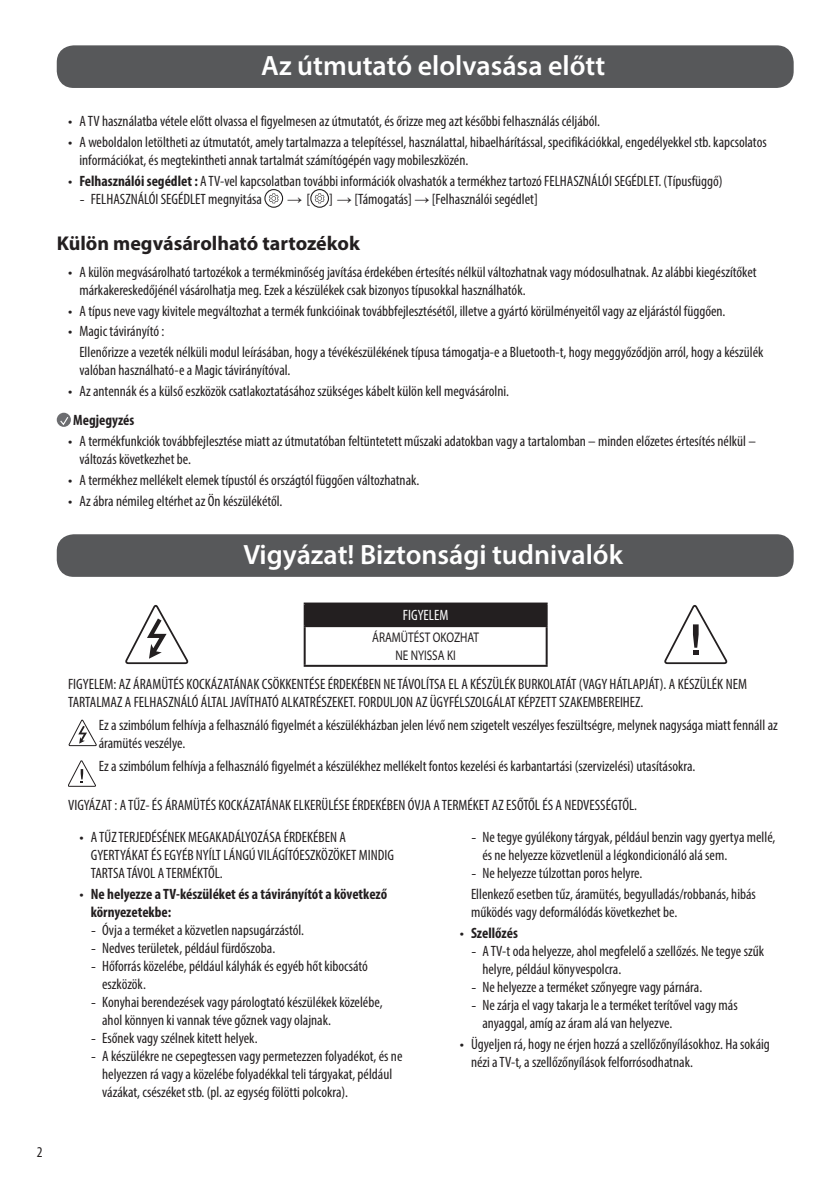
<style>
.page{position:relative;width:840px;height:1191px;background:#fff}
.page>*{position:absolute;margin:0;border:0;box-sizing:border-box;transform-origin:0 0}
.t1{font:600 28px "Myriad Pro";color:#fff}
.Title3{font:700 20px "Myriad Pro";color:#231f20}
.Bullet_Indent{font:condensed 15px/18px "Myriad Pro";color:#231f20}
.Icon{font:700 condensed 15px/18px "Myriad Pro";color:#231f20}
.t2{font:condensed 15px "Myriad Pro";color:#fff}
.Page_Number_Left{font:condensed 15px "Myriad Pro";color:#231f20}
.t3{font:14px/17.8px "Myriad Pro";color:#231f20;text-align:center;scale:.8 1}
.s1{font-family:"LG Smart";font-stretch:normal}
.s2{font-weight:700}
.s3{font-family:"Arial";font-stretch:normal}
.s4{font-family:"LG Smart";font-weight:400;font-stretch:normal}
</style>
<div class="page">
<div style="left:57px;top:45px;width:736px;height:43px;background:#57585a;border-radius:17px"></div>
<div style="left:264px;top:189px;width:19px;height:19px;border:1px solid #231f20;border-radius:50%"></div>
<svg style="left:269px;top:193px;width:9px;height:10px"></svg>
<div style="left:310px;top:189px;width:19px;height:19px;border:1px solid #231f20;border-radius:50%"></div>
<svg style="left:314px;top:193px;width:10px;height:10px"></svg>
<div style="left:57px;top:413px;width:14px;height:14px;background:#6c6d70;border-radius:50%"></div>
<svg style="left:59px;top:417px;width:10px;height:9px"></svg>
<div style="left:57px;top:534px;width:736px;height:43px;background:#57585a;border-radius:17px"></div>
<svg style="left:125px;top:605px;width:64px;height:59px"></svg>
<div style="left:304px;top:603px;width:242px;height:23px;background:#231f20"></div>
<hr style="left:303px;top:602px;width:244px;height:2px;background:#231f20">
<hr style="left:303px;top:604px;width:2px;height:21px;background:#231f20">
<hr style="left:545px;top:604px;width:2px;height:21px;background:#231f20">
<hr style="left:303px;top:625px;width:244px;height:2px;background:#231f20">
<hr style="left:303px;top:627px;width:2px;height:38px;background:#231f20">
<hr style="left:545px;top:627px;width:2px;height:38px;background:#231f20">
<hr style="left:303px;top:665px;width:244px;height:2px;background:#231f20">
<svg style="left:664px;top:605px;width:62px;height:59px"></svg>
<svg style="left:69px;top:719px;width:27px;height:27px"></svg>
<svg style="left:68px;top:760px;width:28px;height:26px"></svg>
<p class="t1" style="left:261px;top:48px;width:345px">Az útmutató elolvasása előtt</p>
<p class="Bullet_Indent" style="left:68px;top:112px;width:533px"><span class="s1">•</span> A TV használatba vétele előtt olvassa el figyelmesen az útmutatót, és őrizze meg azt későbbi felhasználás céljából.</p>
<p class="Bullet_Indent" style="left:79px;top:132px;width:688px;text-indent:-11px"><span class="s1">•</span> A weboldalon letöltheti az útmutatót, amely tartalmazza a telepítéssel, használattal, hibaelhárítással, specifikációkkal, engedélyekkel stb. kapcsolatos információkat, és megtekintheti annak tartalmát számítógépén vagy mobileszközén.</p>
<p class="Bullet_Indent" style="left:68px;top:171px;width:655px"><span class="s1">•</span> <span class="s2">Felhasználói segédlet :</span> A TV-vel kapcsolatban további információk olvashatók a termékhez tartozó FELHASZNÁLÓI SEGÉDLET. (Típusfüggő)</p>
<p class="Bullet_Indent" style="left:79px;top:189px;width:184px"><span class="s1">-</span> FELHASZNÁLÓI SEGÉDLET megnyitása</p>
<p class="Bullet_Indent" style="left:287px;top:189px;width:252px"><span class="s3">→</span> [ ] <span class="s3">→</span> [Támogatás] <span class="s3">→</span> [Felhasználói segédlet]</p>
<p class="Title3" style="left:57px;top:230px;width:304px">Külön megvásárolható tartozékok</p>
<p class="Bullet_Indent" style="left:79px;top:262px;width:678px;text-indent:-11px"><span class="s1">•</span> A külön megvásárolható tartozékok a termékminőség javítása érdekében értesítés nélkül változhatnak vagy módosulhatnak. Az alábbi kiegészítőket márkakereskedőjénél vásárolhatja meg. Ezek a készülékek csak bizonyos típusokkal használhatók.</p>
<p class="Bullet_Indent" style="left:68px;top:301px;width:658px"><span class="s1">•</span> A típus neve vagy kivitele megváltozhat a termék funkcióinak továbbfejlesztésétől, illetve a gyártó körülményeitől vagy az eljárástól függően.</p>
<p class="Bullet_Indent" style="left:68px;top:322px;width:98px"><span class="s1">•</span> Magic távirányító :</p>
<p class="Bullet_Indent" style="left:79px;top:343px;width:685px">Ellenőrizze a vezeték nélküli modul leírásában, hogy a tévékészülékének típusa támogatja-e a Bluetooth-t, hogy meggyőződjön arról, hogy a készülék valóban használható-e a Magic távirányítóval.</p>
<p class="Bullet_Indent" style="left:68px;top:382px;width:442px"><span class="s1">•</span> Az antennák és a külső eszközök csatlakoztatásához szükséges kábelt külön kell megvásárolni.</p>
<p class="Icon" style="left:73px;top:411px;width:63px">Megjegyzés</p>
<p class="Bullet_Indent" style="left:79px;top:432px;width:677px;text-indent:-11px"><span class="s1">•</span> A termékfunkciók továbbfejlesztése miatt az útmutatóban feltüntetett műszaki adatokban vagy a tartalomban – minden előzetes értesítés nélkül – változás következhet be.</p>
<p class="Bullet_Indent" style="left:68px;top:471px;width:353px"><span class="s1">•</span> A termékhez mellékelt elemek típustól és országtól függően változhatnak.</p>
<p class="Bullet_Indent" style="left:68px;top:492px;width:216px"><span class="s1">•</span> Az ábra némileg eltérhet az Ön készülékétől.</p>
<p class="t1" style="left:243px;top:536px;width:381px">Vigyázat! Biztonsági tudnivalók</p>
<p class="t2" style="left:403px;top:606px;width:47px">FIGYELEM</p>
<p class="t3" style="left:372px;top:628px;width:135px">ÁRAMÜTÉST OKOZHAT<br>NE NYISSA KI</p>
<p class="Bullet_Indent" style="left:68px;top:675px;width:680px">FIGYELEM: AZ ÁRAMÜTÉS KOCKÁZATÁNAK CSÖKKENTÉSE ÉRDEKÉBEN NE TÁVOLÍTSA EL A KÉSZÜLÉK BURKOLATÁT (VAGY HÁTLAPJÁT). A KÉSZÜLÉK NEM<br>TARTALMAZ A FELHASZNÁLÓ ÁLTAL JAVÍTHATÓ ALKATRÉSZEKET. FORDULJON AZ ÜGYFÉLSZOLGÁLAT KÉPZETT SZAKEMBEREIHEZ.</p>
<p class="Bullet_Indent" style="left:99px;top:716px;width:680px">Ez a szimbólum felhívja a felhasználó figyelmét a készülékházban jelen lévő nem szigetelt veszélyes feszültségre, melynek nagysága miatt fennáll az áramütés veszélye.</p>
<p class="Bullet_Indent" style="left:99px;top:756px;width:598px">Ez a szimbólum felhívja a felhasználó figyelmét a készülékhez mellékelt fontos kezelési és karbantartási (szervizelési) utasításokra.</p>
<p class="Bullet_Indent" style="left:68px;top:796px;width:570px">VIGYÁZAT : A TŰZ- ÉS ÁRAMÜTÉS KOCKÁZATÁNAK ELKERÜLÉSE ÉRDEKÉBEN ÓVJA A TERMÉKET AZ ESŐTŐL ÉS A NEDVESSÉGTŐL.</p>
<p class="Bullet_Indent" style="left:91px;top:828px;width:304px;text-indent:-11px"><span class="s1">•</span> A TŰZ TERJEDÉSÉNEK MEGAKADÁLYOZÁSA ÉRDEKÉBEN A<br>GYERTYÁKAT ÉS EGYÉB NYÍLT LÁNGÚ VILÁGÍTÓESZKÖZÖKET MINDIG<br>TARTSA TÁVOL A TERMÉKTŐL.</p>
<p class="Icon" style="left:91px;top:884px;width:298px;text-indent:-11px"><span class="s4">•</span> Ne helyezze a TV-készüléket és a távirányítót a következő környezetekbe:</p>
<p class="Bullet_Indent" style="left:91px;top:921px;width:215px"><span class="s1">-</span> Óvja a terméket a közvetlen napsugárzástól.</p>
<p class="Bullet_Indent" style="left:91px;top:939px;width:186px"><span class="s1">-</span> Nedves területek, például fürdőszoba.</p>
<p class="Bullet_Indent" style="left:102px;top:957px;width:267px;text-indent:-11px"><span class="s1">-</span> Hőforrás közelébe, például kályhák és egyéb hőt kibocsátó eszközök.</p>
<p class="Bullet_Indent" style="left:102px;top:993px;width:282px;text-indent:-11px"><span class="s1">-</span> Konyhai berendezések vagy párologtató készülékek közelébe, ahol könnyen ki vannak téve gőznek vagy olajnak.</p>
<p class="Bullet_Indent" style="left:91px;top:1029px;width:168px"><span class="s1">-</span> Esőnek vagy szélnek kitett helyek.</p>
<p class="Bullet_Indent" style="left:102px;top:1047px;width:301px;text-indent:-11px"><span class="s1">-</span> A készülékre ne csepegtessen vagy permetezzen folyadékot, és ne helyezzen rá vagy a közelébe folyadékkal teli tárgyakat, például vázákat, csészéket stb. (pl. az egység fölötti polcokra).</p>
<p class="Bullet_Indent" style="left:482px;top:828px;width:294px;text-indent:-11px"><span class="s1">-</span> Ne tegye gyúlékony tárgyak, például benzin vagy gyertya mellé, és ne helyezze közvetlenül a légkondicionáló alá sem.</p>
<p class="Bullet_Indent" style="left:471px;top:864px;width:173px"><span class="s1">-</span> Ne helyezze túlzottan poros helyre.</p>
<p class="Bullet_Indent" style="left:471px;top:885px;width:286px">Ellenkező esetben tűz, áramütés, begyulladás/robbanás, hibás működés vagy deformálódás következhet be.</p>
<p class="Icon" style="left:459px;top:923px;width:60px"><span class="s4">•</span> Szellőzés</p>
<p class="Bullet_Indent" style="left:482px;top:942px;width:283px;text-indent:-11px"><span class="s1">-</span> A TV-t oda helyezze, ahol megfelelő a szellőzés. Ne tegye szűk helyre, például könyvespolcra.</p>
<p class="Bullet_Indent" style="left:471px;top:978px;width:232px"><span class="s1">-</span> Ne helyezze a terméket szőnyegre vagy párnára.</p>
<p class="Bullet_Indent" style="left:482px;top:996px;width:257px;text-indent:-11px"><span class="s1">-</span> Ne zárja el vagy takarja le a terméket terítővel vagy más anyaggal, amíg az áram alá van helyezve.</p>
<p class="Bullet_Indent" style="left:471px;top:1034px;width:300px;text-indent:-11px"><span class="s1">•</span> Ügyeljen rá, hogy ne érjen hozzá a szellőzőnyílásokhoz. Ha sokáig nézi a TV-t, a szellőzőnyílások felforrósodhatnak.</p>
<p class="Page_Number_Left" style="left:37px;top:1142px;width:7px">2</p>
</div>
